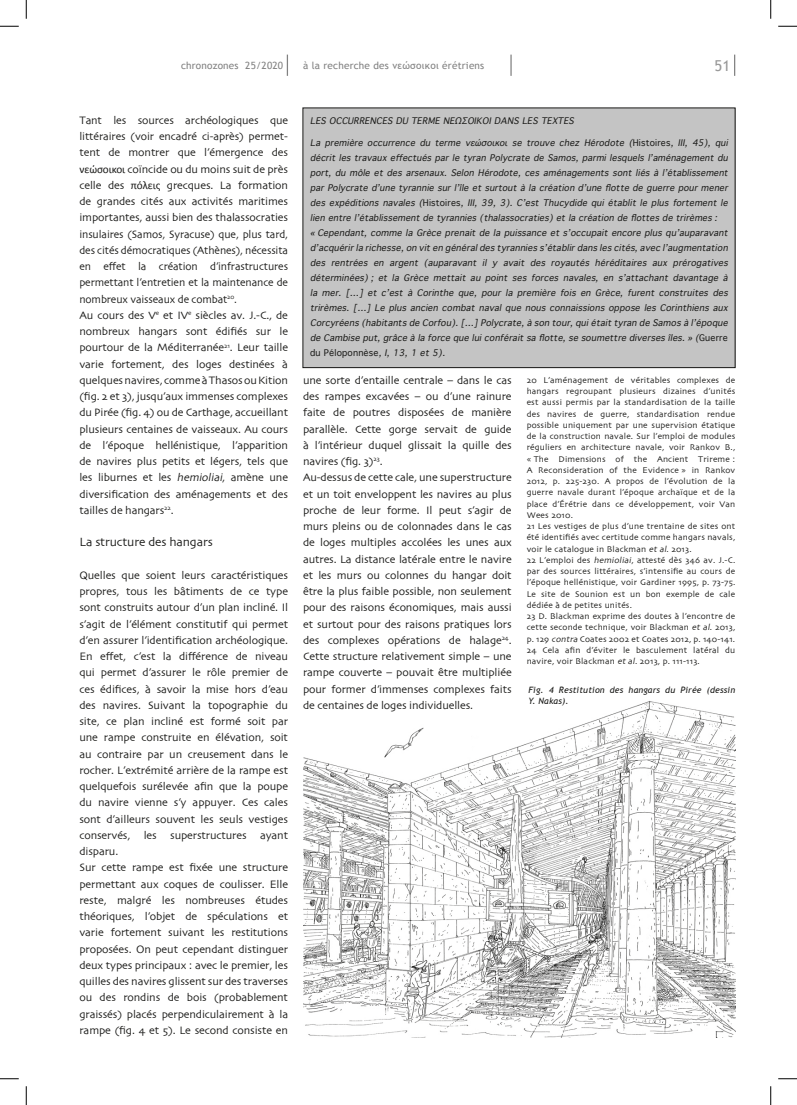
<style>
.page{position:relative;width:797px;height:1105px;background:#fff}
.page>*{position:absolute;margin:0;border:0;box-sizing:border-box;transform-origin:0 0}
.t1{font:15px "Trebuchet MS";color:#989898}
.sous-titre_article{font:12.5px "Skia";letter-spacing:-.01em;color:#191917}
.texte_article{font:11.25px/16.2px "Skia";letter-spacing:-.01em;color:#191917;text-align:justify}
.t2{font:10px "Trebuchet MS";letter-spacing:.02em;color:#818181}
.encart{font:italic 8.75px/15px "Geneva";color:#191917;text-align:justify}
.notes{font:8.75px/11.2px "Skia";letter-spacing:.02em;color:#191917;text-align:justify}
.figures{font:italic 8.75px/11.2px "Trebuchet MS";letter-spacing:.02em;color:#191917}
.titre_encart{font:italic 8.75px "Geneva";color:#191917}
.s1{font-family:"Calibri"}
.s2{font-style:italic}
.s3{font-style:normal}
</style>
<div class="page">
<svg style="left:287px;top:55px;width:1px;height:21px"></svg>
<svg style="left:510px;top:55px;width:1px;height:21px"></svg>
<svg style="left:734px;top:55px;width:1px;height:21px"></svg>
<img style="left:303px;top:701px;width:432px;height:336px">
<div style="left:303px;top:108px;width:432px;height:260px;background:#c4c4c4"></div>
<div style="left:303px;top:108px;width:432px;height:260px;border:1px solid #191917"></div>
<svg style="left:0;top:25px;width:19px;height:2px"></svg>
<svg style="left:778px;top:25px;width:19px;height:2px"></svg>
<svg style="left:0;top:1078px;width:19px;height:1px"></svg>
<svg style="left:778px;top:1078px;width:19px;height:1px"></svg>
<svg style="left:25px;top:0;width:2px;height:19px"></svg>
<svg style="left:25px;top:1086px;width:2px;height:19px"></svg>
<svg style="left:770px;top:0;width:1px;height:19px"></svg>
<svg style="left:770px;top:1086px;width:1px;height:19px"></svg>
<p class="t2" style="left:181px;top:59px;width:104px">chronozones 25/2020</p>
<p class="t2" style="left:303px;top:59px;width:183px">à la recherche des νεώσοικοι érétriens</p>
<h1 class="t1" style="left:714px;top:57px;width:18px">51</h1>
<p class="texte_article" style="left:79px;top:113px;width:210px">Tant les sources archéologiques que littéraires (voir encadré ci-après) permet&shy;tent de montrer que l’émergence des <span class="s1">νεώσοικοι</span> coïncide ou du moins suit de près celle des <span class="s1">πόλεις</span> grecques. La formation de grandes cités aux activités maritimes importantes, aussi bien des thalassocraties insulaires (Samos, Syracuse) que, plus tard, des cités démocratiques (Athènes), nécessita en effet la création d’infrastructures permettant l’entretien et la maintenance de nombreux vaisseaux de combat<sup>20</sup>.</p>
<p class="texte_article" style="left:79px;top:308px;width:210px">Au cours des V<sup>e</sup> et IV<sup>e</sup> siècles av. J.-C., de nombreux hangars sont édifiés sur le pourtour de la Méditerranée<sup>21</sup>. Leur taille varie fortement, des loges destinées à quelques navires, comme à Thasos ou Kition (fig. 2 et 3), jusqu’aux immenses complexes du Pirée (fig. 4) ou de Carthage, accueillant plusieurs centaines de vaisseaux. Au cours de l’époque hellénistique, l’apparition de navires plus petits et légers, tels que les liburnes et les <span class="s2">hemioliai</span>, amène une diversification des aménagements et des tailles de hangars<sup>22</sup>.</p>
<p class="sous-titre_article" style="left:79px;top:535px;width:135px">La structure des hangars</p>
<p class="texte_article" style="left:79px;top:568px;width:210px">Quelles que soient leurs caractéristiques propres, tous les bâtiments de ce type sont construits autour d’un plan incliné. Il s’agit de l’élément constitutif qui permet d’en assurer l’identification archéologique.<br>En effet, c’est la différence de niveau qui permet d’assurer le rôle premier de ces édifices, à savoir la mise hors d’eau des navires. Suivant la topographie du site, ce plan incliné est formé soit par une rampe construite en élévation, soit au contraire par un creusement dans le rocher. L’extrémité arrière de la rampe est quelquefois surélevée afin que la poupe du navire vienne s’y appuyer. Ces cales sont d’ailleurs souvent les seuls vestiges conservés, les superstructures ayant disparu.</p>
<p class="texte_article" style="left:79px;top:860px;width:210px">Sur cette rampe est fixée une structure permettant aux coques de coulisser. Elle reste, malgré les nombreuses études théoriques, l’objet de spéculations et varie fortement suivant les restitutions proposées. On peut cependant distinguer deux types principaux : avec le premier, les quilles des navires glissent sur des traverses ou des rondins de bois (probablement graissés) placés perpendiculairement à la rampe (fig. 4 et 5). Le second consiste en</p>
<p class="titre_encart" style="left:310px;top:116px;width:268px">LESOCCURRENCESDU TERMEΝΕΏΣΟΙΚΟΙDANSLESTEXTES</p>
<p class="encart" style="left:310px;top:135px;width:422px">La première occurrence du terme νεώσοικοι se trouve chez Hérodote (<span class="s3">H i s t o i r e s</span> , III, 45), qui décritlestravauxeffectuésparletyranPolycratedeSamos,parmilesquelsl’aménagementdu port, du môle et des arsenaux. Selon Hérodote, ces aménagements sont liés à l’établissement parPolycrated’unetyranniesurl’îleetsurtoutàlacréationd’uneflottedeguerrepourmener des expéditions navales (<span class="s3">H i s t o i r e s</span> , III, 39, 3). C’est Thucydide qui établit le plus fortement le lienentrel’établissementdetyrannies(thalassocraties)etlacréationdeflottesdetrirèmes :</p>
<p class="encart" style="left:310px;top:225px;width:422px;text-align:left">« Cependant, comme la Grèce prenaitde la puissance ets’occupait encore plus qu’auparavant d’acquérirlarichesse,onvitengénéraldestyranniess’établirdanslescités,avecl’augmentation des rentrées en argent (auparavant il y avait des royautés héréditaires aux prérogatives déterminées) ; et la Grèce mettait au point ses forces navales, en s’attachant davantage à la mer. […] et c’est à Corinthe que, pour la première fois en Grèce, furent construites des trirèmes. […] Le plus ancien combat naval que nous connaissions oppose les Corinthiens aux Corcyréens(habitantsdeCorfou).[…]Polycrate,àsontour,quiétaittyrandeSamosàl’époque deCambiseput,grâceàlaforcequeluiconféraitsaflotte,sesoumettrediversesîles. »(<span class="s3">G u e r r e du Péloponnèse</span>,I,13,1 et5).</p>
<p class="notes" style="left:526px;top:375px;width:210px">20 L’aménagement de véritables complexes de hangars regroupant plusieurs dizaines d’unités est aussi permis par la standardisation de la taille des navires de guerre, standardisation rendue possible uniquement par une supervision étatique de la construction navale. Sur l’emploi de modules réguliers en architecture navale, voir Rankov B., « The Dimensions of the Ancient Trireme :<br>A Reconsideration of the Evidence » in Rankov 2012, p. 225-230. A propos de l’évolution de la guerre navale durant l’époque archaïque et de la place d’Érétrie dans ce développement, voir Van Wees 2010.</p>
<p class="notes" style="left:526px;top:521px;width:210px">21 Les vestiges de plus d’une trentaine de sites ont été identifiés avec certitude comme hangars navals, voir le catalogue in Blackman <span class="s2">et al</span>. 2013.</p>
<p class="notes" style="left:526px;top:555px;width:210px">22 L’emploi des <span class="s2">hemioliai</span>, attesté dès 346 av. J.‑C. par des sources littéraires, s’intensifie au cours de l’époque hellénistique, voir Gardiner 1995, p. 73‑75.<br>Le site de Sounion est un bon exemple de cale dédiée à de petites unités.</p>
<p class="notes" style="left:526px;top:611px;width:210px">23 D. Blackman exprime des doutes à l’encontre de cette seconde technique, voir Blackman <span class="s2">et al</span>. 2013, p. 129 <span class="s2">contra</span> Coates 2002 et Coates 2012, p. 140-141.</p>
<p class="notes" style="left:526px;top:645px;width:210px">24 Cela afin d’éviter le basculement latéral du navire, voir Blackman <span class="s2">et al</span>. 2013, p. 111-113.</p>
<p class="figures" style="left:528px;top:684px;width:208px">Fig. 4 Restitution des hangars du Pirée (dessin<br>Y. Nakas).</p>
<p class="texte_article" style="left:303px;top:373px;width:210px">une sorte d’entaille centrale – dans le cas des rampes excavées – ou d’une rainure faite de poutres disposées de manière parallèle. Cette gorge servait de guide à l’intérieur duquel glissait la quille des navires (fig. 3)<sup>23</sup>.</p>
<p class="texte_article" style="left:303px;top:470px;width:210px">Au-dessus de cette cale, une superstructure et un toit enveloppent les navires au plus proche de leur forme. Il peut s’agir de murs pleins ou de colonnades dans le cas de loges multiples accolées les unes aux autres. La distance latérale entre le navire et les murs ou colonnes du hangar doit être la plus faible possible, non seulement pour des raisons économiques, mais aussi et surtout pour des raisons pratiques lors des complexes opérations de halage<sup>24</sup>.<br>Cette structure relativement simple – une rampe couverte – pouvait être multipliée pour former d’immenses complexes faits de centaines de loges individuelles.</p>
</div>
